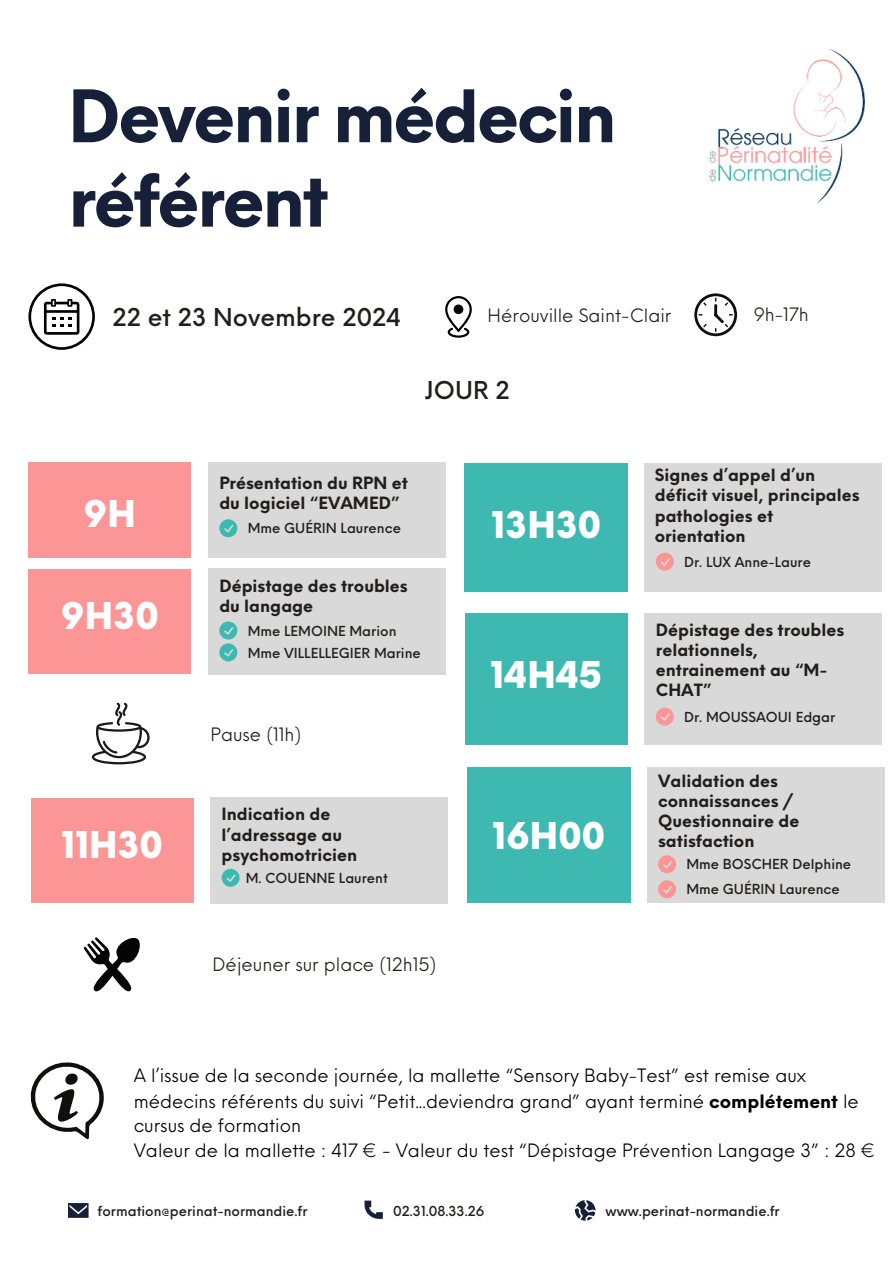
<style>
.page{position:relative;width:894px;height:1264px;background:#fff}
.page>*{position:absolute;margin:0;border:0;box-sizing:border-box;transform-origin:0 0}
.t1{font:700 70.5px/84.3px "Neue Einstellung";letter-spacing:-.04em;color:#162038}
.t2{font:900 36px "Neue Einstellung";color:#fff}
.t3{font:500 24px "Neue Einstellung";color:#241e1b}
.t4{font:18px/25.2px "Neue Einstellung";color:#000}
.t5{font:18px "Neue Einstellung";color:#241e1b}
.t6{font:700 16.5px/20.2px "Neue Einstellung";color:#241e1b}
.t7{font:500 13.5px "Neue Einstellung";color:#241e1b}
.s1{font-weight:700}
</style>
<div class="page">
<svg style="left:68px;top:1203px;width:20px;height:14px"></svg>
<svg style="left:364px;top:1200px;width:18px;height:18px"></svg>
<svg style="left:575px;top:1200px;width:20px;height:20px"></svg>
<img style="left:708px;top:48px;width:155px;height:156px">
<div style="left:208px;top:463px;width:237px;height:95px;background:#d9d9d9"></div>
<div style="left:208px;top:569px;width:237px;height:106px;background:#d9d9d9"></div>
<div style="left:28px;top:463px;width:163px;height:95px;background:#fc9696"></div>
<div style="left:28px;top:569px;width:163px;height:104px;background:#fc9696"></div>
<svg style="left:219px;top:519px;width:18px;height:18px"></svg>
<div style="left:210px;top:797px;width:237px;height:106px;background:#d9d9d9"></div>
<div style="left:31px;top:798px;width:162px;height:104px;background:#fc9696"></div>
<svg style="left:221px;top:868px;width:18px;height:18px"></svg>
<svg style="left:92px;top:702px;width:58px;height:62px"></svg>
<svg style="left:84px;top:937px;width:56px;height:54px"></svg>
<div style="left:644px;top:463px;width:237px;height:128px;background:#d9d9d9"></div>
<div style="left:644px;top:612px;width:237px;height:132px;background:#d9d9d9"></div>
<div style="left:464px;top:463px;width:163px;height:128px;background:#3eb9b2"></div>
<div style="left:464px;top:613px;width:163px;height:131px;background:#3eb9b2"></div>
<svg style="left:655px;top:552px;width:18px;height:18px"></svg>
<svg style="left:655px;top:707px;width:18px;height:18px"></svg>
<div style="left:646px;top:767px;width:237px;height:135px;background:#d9d9d9"></div>
<div style="left:467px;top:767px;width:163px;height:135px;background:#3eb9b2"></div>
<svg style="left:658px;top:880px;width:18px;height:18px"></svg>
<svg style="left:219px;top:621px;width:18px;height:40px"></svg>
<svg style="left:658px;top:855px;width:18px;height:18px"></svg>
<svg style="left:30px;top:1062px;width:74px;height:77px"></svg>
<svg style="left:28px;top:283px;width:67px;height:67px"></svg>
<svg style="left:445px;top:296px;width:27px;height:42px"></svg>
<svg style="left:453px;top:304px;width:10px;height:10px"></svg>
<svg style="left:694px;top:293px;width:42px;height:43px"></svg>
<h1 class="t1" style="left:68px;top:67px;width:550px">Devenir médecin référent</h1>
<h3 class="t3" style="left:112px;top:296px;width:290px">22 et 23 Novembre 2024</h3>
<p class="t5" style="left:487px;top:299px;width:185px">Hérouville Saint-Clair</p>
<p class="t5" style="left:753px;top:298px;width:57px">9h-17h</p>
<h2 class="t2" style="left:84px;top:480px;width:54px">9H</h2>
<h2 class="t2" style="left:61px;top:582px;width:99px">9H30</h2>
<h2 class="t2" style="left:61px;top:811px;width:103px">11H30</h2>
<h3 class="t3" style="left:424px;top:368px;width:87px">JOUR 2</h3>
<p class="t6" style="left:219px;top:471px;width:190px">Présentation du RPN et du logiciel “EVAMED”</p>
<p class="t7" style="left:247px;top:516px;width:155px">Mme GUÉRIN Laurence</p>
<p class="t6" style="left:219px;top:574px;width:190px">Dépistage des troubles du langage</p>
<p class="t7" style="left:247px;top:618px;width:150px">Mme LEMOINE Marion</p>
<h2 class="t2" style="left:491px;top:491px;width:111px">13H30</h2>
<p class="t7" style="left:247px;top:640px;width:175px">Mme VILLELLEGIER Marine</p>
<p class="t5" style="left:210px;top:718px;width:92px">Pause (11h)</p>
<p class="t6" style="left:221px;top:802px;width:137px">Indication de l’adressage au psychomotricien</p>
<p class="t7" style="left:245px;top:866px;width:144px">M. COUENNE Laurent</p>
<p class="t5" style="left:212px;top:948px;width:225px">Déjeuner sur place (12h15)</p>
<h2 class="t2" style="left:490px;top:641px;width:113px">14H45</h2>
<h2 class="t2" style="left:492px;top:802px;width:114px">16H00</h2>
<p class="t6" style="left:654px;top:463px;width:206px">Signes d’appel d’un déficit visuel, principales pathologies et orientation</p>
<p class="t7" style="left:684px;top:550px;width:128px">Dr. LUX Anne-Laure</p>
<p class="t6" style="left:655px;top:617px;width:190px">Dépistage des troubles relationnels, entrainement au “M-<br>CHAT”</p>
<p class="t7" style="left:684px;top:704px;width:153px">Dr. MOUSSAOUI Edgar</p>
<p class="t6" style="left:658px;top:768px;width:143px">Validation des connaissances /<br>Questionnaire de satisfaction</p>
<p class="t7" style="left:686px;top:877px;width:155px">Mme GUÉRIN Laurence</p>
<p class="t7" style="left:686px;top:852px;width:166px">Mme BOSCHER Delphine</p>
<p class="t4" style="left:134px;top:1060px;width:742px">A l’issue de la seconde journée, la mallette “Sensory Baby-Test” est remise aux médecins référents du suivi “Petit...deviendra grand” ayant terminé <span class="s1">complétement</span> le cursus de formation<br>Valeur de la mallette : 417 € - Valeur du test “Dépistage Prévention Langage 3” : 28 €</p>
<p class="t7" style="left:98px;top:1198px;width:211px">formation@perinat-normandie.fr</p>
<p class="t7" style="left:393px;top:1198px;width:93px">02.31.08.33.26</p>
<p class="t7" style="left:605px;top:1198px;width:175px">www.perinat-normandie.fr</p>
</div>
